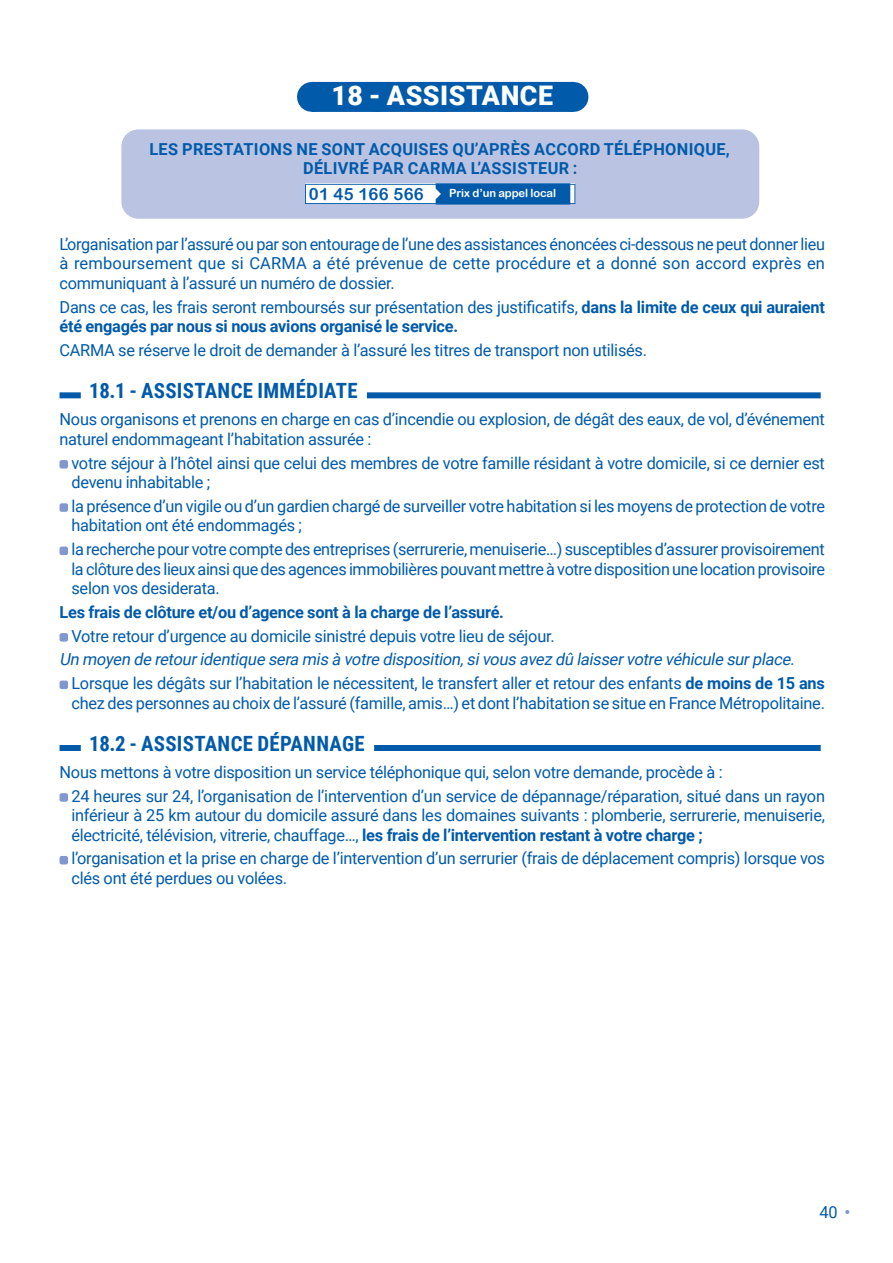
<style>
.page{position:relative;width:893px;height:1263px;background:#fff}
.page>*{position:absolute;margin:0;border:0;box-sizing:border-box;transform-origin:0 0}
.t1{font:900 27px "Roboto";letter-spacing:.02em;color:#fff}
.t2{font:700 21px "Roboto Condensed";letter-spacing:.015em;color:#015aaa}
.t3{font:16.8px "Arial Rounded MT Bold";letter-spacing:.02em;color:#015aaa}
.t4{font:16.5px/19.5px "Roboto";letter-spacing:-.015em;color:#015aaa}
.t5{font:700 16.5px/19.5px "Roboto";letter-spacing:-.015em;color:#015aaa}
.t6{font:italic 16.5px/23.7px "Roboto";color:#015aaa}
.t7{font:700 16.5px/19.5px "Roboto";letter-spacing:.02em;color:#015aaa;text-align:center}
.t8{font:11.25px "Arial Rounded MT Bold";letter-spacing:-.01em;color:#fff}
.s1{font-weight:400}
.s2{font-style:normal}
.s3{font-weight:700;font-style:normal}
.s4{font-weight:700}
.s5{font-weight:700;color:#8197cd}
</style>
<div class="page">
<div style="left:312px;top:82px;width:260px;height:30px;background:#015aaa"></div>
<svg style="left:381px;top:111px;width:159px;height:1px"></svg>
<hr style="left:572px;top:82px;width:1px;height:30px;background:#015aaa">
<div style="left:60px;top:392px;width:761px;height:6px;background:#015aaa"></div>
<div style="left:81px;top:377px;width:286px;height:24px;background:#fff"></div>
<div style="left:60px;top:745px;width:761px;height:6px;background:#015aaa"></div>
<div style="left:81px;top:730px;width:293px;height:24px;background:#fff"></div>
<div style="left:60px;top:460px;width:8px;height:9px;background:#8197cd;border-radius:2px"></div>
<div style="left:60px;top:503px;width:8px;height:9px;background:#8197cd;border-radius:2px"></div>
<div style="left:60px;top:547px;width:8px;height:8px;background:#8197cd;border-radius:2px"></div>
<div style="left:60px;top:633px;width:8px;height:9px;background:#8197cd;border-radius:2px"></div>
<div style="left:60px;top:681px;width:8px;height:8px;background:#8197cd;border-radius:2px"></div>
<div style="left:60px;top:793px;width:8px;height:9px;background:#8197cd;border-radius:2px"></div>
<div style="left:60px;top:856px;width:8px;height:8px;background:#8197cd;border-radius:2px"></div>
<div style="left:121px;top:129px;width:638px;height:90px;background:#bac4e2;border-radius:17px"></div>
<svg style="left:305px;top:183px;width:270px;height:22px;background:#77a6d1"></svg>
<h1 class="t1" style="left:331px;top:77px;width:223px">18 - ASSISTANCE</h1>
<p class="t7" style="left:149px;top:139px;width:582px">LES PRESTATIONS NE SONT ACQUISES QU’APRÈS ACCORD TÉLÉPHONIQUE,<br>DÉLIVRÉ PAR CARMA L’ASSISTEUR :</p>
<p class="t3" style="left:309px;top:184px;width:117px">01 45 166 566</p>
<p class="t8" style="left:449px;top:187px;width:108px">Prix d’un appel local</p>
<p class="t4" style="left:60px;top:234px;width:767px;text-align:justify">L’organisation par l’assuré ou par son entourage de l’une des assistances énoncées ci-dessous ne peut donner lieu à remboursement que si CARMA a été prévenue de cette procédure et a donné son accord exprès en communiquant à l’assuré un numéro de dossier.</p>
<p class="t5" style="left:60px;top:296px;width:767px"><span class="s1">Dans ce cas, les frais seront remboursés sur présentation des justificatifs,</span> dans la limite de ceux qui auraient été engagés par nous si nous avions organisé le service.</p>
<p class="t4" style="left:60px;top:340px;width:589px">CARMA se réserve le droit de demander à l’assuré les titres de transport non utilisés.</p>
<p class="t2" style="left:89px;top:376px;width:270px">18.1 - ASSISTANCE IMMÉDIATE</p>
<p class="t4" style="left:60px;top:409px;width:767px">Nous organisons et prenons en charge en cas d’incendie ou explosion, de dégât des eaux, de vol, d’événement naturel endommageant l’habitation assurée :</p>
<p class="t4" style="left:71px;top:452px;width:755px">votre séjour à l’hôtel ainsi que celui des membres de votre famille résidant à votre domicile, si ce dernier est devenu inhabitable ;</p>
<p class="t4" style="left:71px;top:496px;width:755px">la présence d’un vigile ou d’un gardien chargé de surveiller votre habitation si les moyens de protection de votre habitation ont été endommagés ;</p>
<p class="t4" style="left:71px;top:539px;width:755px;text-align:justify">la recherche pour votre compte des entreprises (serrurerie, menuiserie…) susceptibles d’assurer provisoirement la clôture des lieux ainsi que des agences immobilières pouvant mettre à votre disposition une location provisoire selon vos desiderata.</p>
<p class="t5" style="left:60px;top:602px;width:446px">Les frais de clôture et/ou d’agence sont à la charge de l’assuré.</p>
<p class="t4" style="left:71px;top:625px;width:485px">Votre retour d’urgence au domicile sinistré depuis votre lieu de séjour.</p>
<p class="t6" style="left:71px;top:647px;width:755px;text-indent:-12px">Un moyen de retouridentique sera mis à votre disposition,sivous avez dû laisservotre véhicule surplace.<br><span class="s2">Lorsque les dégâts sur l’habitation le nécessitent, le transfert aller et retour des enfants</span> <span class="s3">de moins de 15 ans</span></p>
<p class="t4" style="left:71px;top:692px;width:755px">chez des personnes au choix de l’assuré (famille, amis…) et dont l’habitation se situe en France Métropolitaine.</p>
<p class="t2" style="left:89px;top:729px;width:277px">18.2 - ASSISTANCE DÉPANNAGE</p>
<p class="t4" style="left:71px;top:760px;width:755px;line-height:23.7px;text-indent:-12px">Nous mettons à votre disposition un service téléphonique qui, selon votre demande, procède à :<br>24 heures sur 24, l’organisation de l’intervention d’un service de dépannage/réparation, situé dans un rayon</p>
<p class="t4" style="left:71px;top:805px;width:755px">inférieur à 25 km autour du domicile assuré dans les domaines suivants : plomberie, serrurerie, menuiserie, électricité, télévision, vitrerie, chauffage…, <span class="s4">les frais de l’intervention restant à votre charge ;</span></p>
<p class="t4" style="left:71px;top:848px;width:755px">l’organisation et la prise en charge de l’intervention d’un serrurier (frais de déplacement compris) lorsque vos clés ont été perdues ou volées.</p>
<p class="t4" style="left:819px;top:1202px;width:32px">40 <span class="s5">•</span></p>
</div>
